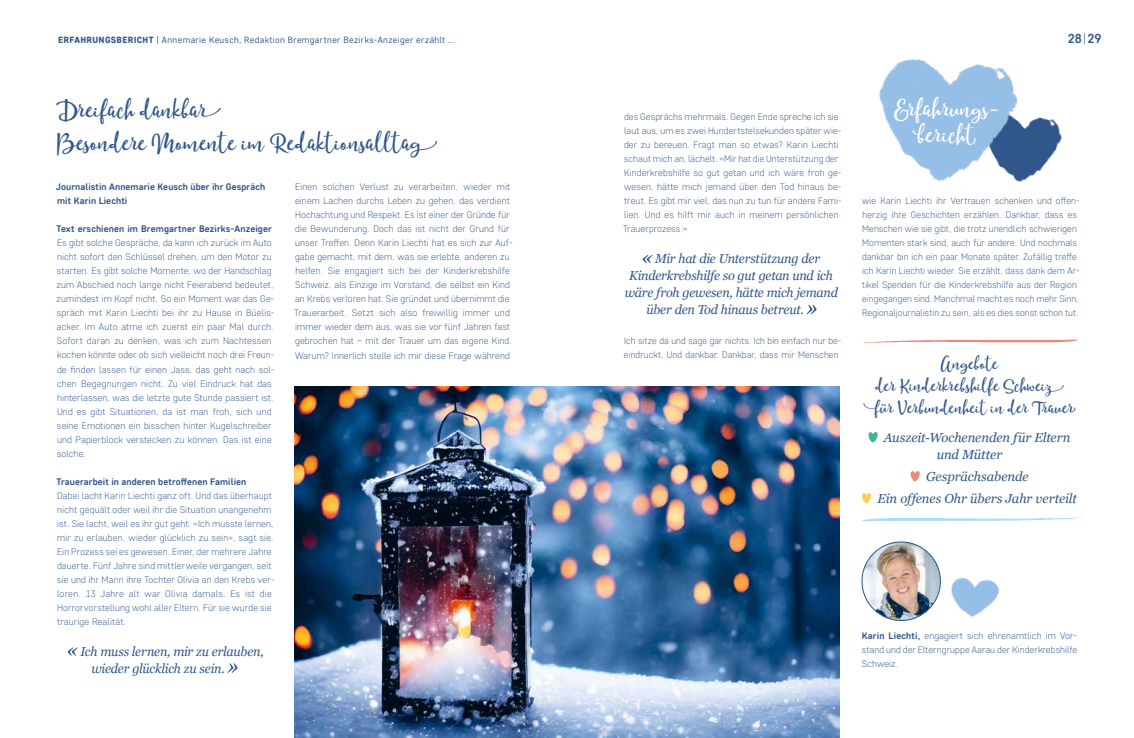
<style>
.page{position:relative;width:1134px;height:738px;background:#fff}
.page>*{position:absolute;margin:0;border:0;box-sizing:border-box;transform-origin:0 0}
.t1{font:28px/32.5px "Moments";color:#2f558b}
.t2{font:28px/26px "Moments";color:#fff;text-align:center}
.t3{font:20px/22px "Moments";color:#2f558b;text-align:center}
.t4{font:italic 13px/17px "Georgia";letter-spacing:-.015em;color:#2f558b}
.t5{font:700 13px "Core Sans DS55";color:#2f558b}
.t6{font:300 9.5px/14px "Core Sans DS25";letter-spacing:.01em;color:#2f558b}
.t7{font:700 9.5px/14px "Core Sans DS55";letter-spacing:.01em;color:#2f558b}
.t8{font:9px "Core Sans DS35";letter-spacing:.04em;color:#2f558b}
.s1{font-family:"Core Sans DS65";font-weight:800}
.s2{font-family:"Core Sans DS25";font-weight:300}
.s3{font-family:"Core Sans DS55";font-weight:700}
</style>
<div class="page">
<img style="left:295px;top:386px;width:544px;height:351px">
<svg style="left:868px;top:432px;width:9px;height:10px"></svg>
<svg style="left:910px;top:471px;width:10px;height:10px"></svg>
<svg style="left:862px;top:493px;width:9px;height:10px"></svg>
<img style="left:862px;top:517px;width:221px;height:5px">
<img style="left:862px;top:339px;width:216px;height:5px">
<img style="left:1030px;top:117px;width:32px;height:60px">
<svg style="left:643px;top:255px;width:9px;height:8px"></svg>
<svg style="left:807px;top:304px;width:9px;height:10px"></svg>
<img style="left:879px;top:59px;width:151px;height:123px">
<img style="left:862px;top:541px;width:78px;height:79px;border-radius:39px">
<div style="left:862px;top:541px;width:78px;height:79px;border:1px solid #2f558b;border-radius:50%"></div>
<img style="left:951px;top:577px;width:49px;height:41px">
<svg style="left:68px;top:647px;width:10px;height:8px"></svg>
<svg style="left:228px;top:663px;width:10px;height:9px"></svg>
<p class="t8" style="left:58px;top:34px;width:398px"><span class="s1">ERFAHRUNGSBERICHT</span> | Annemarie Keusch, Redaktion Bremgartner Bezirks-Anzeiger erzählt …</p>
<h3 class="t5" style="left:1068px;top:30px;width:35px">28 <span class="s2">|</span>29</h3>
<h1 class="t1" style="left:57px;top:95px;width:382px">Dreifach dankbar<br>Besondere Momente im Redaktionsalltag</h1>
<h1 class="t2" style="left:893px;top:97px;width:108px">Erfahrungs&shy;bericht</h1>
<p class="t6" style="left:623px;top:109px;width:220px">des Gesprächs mehrmals. Gegen Ende spreche ich sie laut aus, um es zwei Hundertstelsekunden später wie&shy;der zu bereuen. Fragt man so etwas? Karin Liechti schaut mich an, lächelt. «Mir hat die Unterstützung der Kinderkrebshilfe so gut getan und ich wäre froh ge&shy;wesen, hätte mich jemand über den Tod hinaus be&shy;treut. Es gibt mir viel, das nun zu tun für andere Fami&shy;lien. Und es hilft mir auch in meinem persönlichen Trauerprozess.»</p>
<h3 class="t4" style="left:655px;top:249px;width:166px">Mir hat die Unterstützung der</h3>
<h3 class="t4" style="left:629px;top:266px;width:205px">Kinderkrebshilfe so gut getan und ich</h3>
<h3 class="t4" style="left:625px;top:283px;width:215px">wäre froh gewesen, hätte mich jemand</h3>
<h3 class="t4" style="left:646px;top:301px;width:159px">über den Tod hinaus betreut.</h3>
<p class="t6" style="left:624px;top:333px;width:219px">Ich sitze da und sage gar nichts. Ich bin einfach nur be&shy;eindruckt. Und dankbar. Dankbar, dass mir Menschen</p>
<p class="t7" style="left:56px;top:179px;width:211px">Journalistin Annemarie Keusch über ihr Gespräch mit Karin Liechti</p>
<p class="t7" style="left:57px;top:221px;width:217px">Text erschienen im Bremgartner Bezirks-Anzeiger</p>
<p class="t6" style="left:57px;top:235px;width:220px">Es gibt solche Gespräche, da kann ich zurück im Auto nicht sofort den Schlüssel drehen, um den Motor zu starten. Es gibt solche Momente, wo der Handschlag zum Abschied noch lange nicht Feierabend bedeutet, zumindest im Kopf nicht. So ein Moment war das Ge&shy;spräch mit Karin Liechti bei ihr zu Hause in Büelis&shy;acker. Im Auto atme ich zuerst ein paar Mal durch.<br>Sofort daran zu denken, was ich zum Nachtessen kochen könnte oder ob sich vielleicht noch drei Freun&shy;de finden lassen für einen Jass, das geht nach sol&shy;chen Begegnungen nicht. Zu viel Eindruck hat das hinterlassen, was die letzte gute Stunde passiert ist.<br>Und es gibt Situationen, da ist man froh, sich und seine Emotionen ein bisschen hinter Kugelschreiber und Papierblock verstecken zu können. Das ist eine solche.</p>
<p class="t7" style="left:57px;top:473px;width:191px">Trauerarbeit in anderen betroffenen Familien</p>
<p class="t6" style="left:57px;top:487px;width:219px">Dabei lacht Karin Liechti ganz oft. Und das überhaupt nicht gequält oder weil ihr die Situation unangenehm ist. Sie lacht, weil es ihr gut geht. «Ich musste lernen, mir zu erlauben, wieder glücklich zu sein», sagt sie.<br>Ein Prozess sei es gewesen. Einer, der mehrere Jahre dauerte. Fünf Jahre sind mittlerweile vergangen, seit sie und ihr Mann ihre Tochter Olivia an den Krebs ver&shy;loren. 13 Jahre alt war Olivia damals. Es ist die Horrorvorstellung wohl aller Eltern. Für sie wurde sie traurige Realität.</p>
<h3 class="t4" style="left:91px;top:641px;width:174px;text-indent:-11px">Ich muss lernen, mir zu erlauben, wieder glücklich zu sein.</h3>
<p class="t6" style="left:294px;top:179px;width:220px">Einen solchen Verlust zu verarbeiten, wieder mit einem Lachen durchs Leben zu gehen, das verdient Hochachtung und Respekt. Es ist einer der Gründe für die Bewunderung. Doch das ist nicht der Grund für unser Treffen. Denn Karin Liechti hat es sich zur Auf&shy;gabe gemacht, mit dem, was sie erlebte, anderen zu helfen. Sie engagiert sich bei der Kinderkrebshilfe Schweiz, als Einzige im Vorstand, die selbst ein Kind an Krebs verloren hat. Sie gründet und übernimmt die Trauerarbeit. Setzt sich also freiwillig immer und immer wieder dem aus, was sie vor fünf Jahren fast gebrochen hat – mit der Trauer um das eigene Kind.<br>Warum? Innerlich stelle ich mir diese Frage während</p>
<p class="t6" style="left:862px;top:193px;width:219px">wie Karin Liechti ihr Vertrauen schenken und offen&shy;herzig ihre Geschichten erzählen. Dankbar, dass es Menschen wie sie gibt, die trotz unendlich schwierigen Momenten stark sind, auch für andere. Und nochmals dankbar bin ich ein paar Monate später. Zufällig treffe ich Karin Liechti wieder. Sie erzählt, dass dank dem Ar&shy;tikel Spenden für die Kinderkrebshilfe aus der Region eingegangen sind. Manchmal macht es noch mehr Sinn, Regionaljournalistin zu sein, als es dies sonst schon tut.</p>
<h2 class="t3" style="left:864px;top:353px;width:213px">Angebote<br>der Kinderkrebshilfe Schweiz für Verbundenheit in der Trauer</h2>
<h3 class="t4" style="left:937px;top:428px;width:135px;text-indent:-53px">Auszeit-Wochenenden für Eltern und Mütter</h3>
<h3 class="t4" style="left:877px;top:465px;width:201px;line-height:22px;text-align:center">Gesprächsabende<br>Ein offenes Ohr übers Jahr verteilt</h3>
<p class="t6" style="left:862px;top:627px;width:217px;text-align:justify"><span class="s3">Karin Liechti,</span> engagiert sich ehrenamtlich im Vor&shy;stand und der Elterngruppe Aarau der Kinderkrebshilfe Schweiz.</p>
</div>
